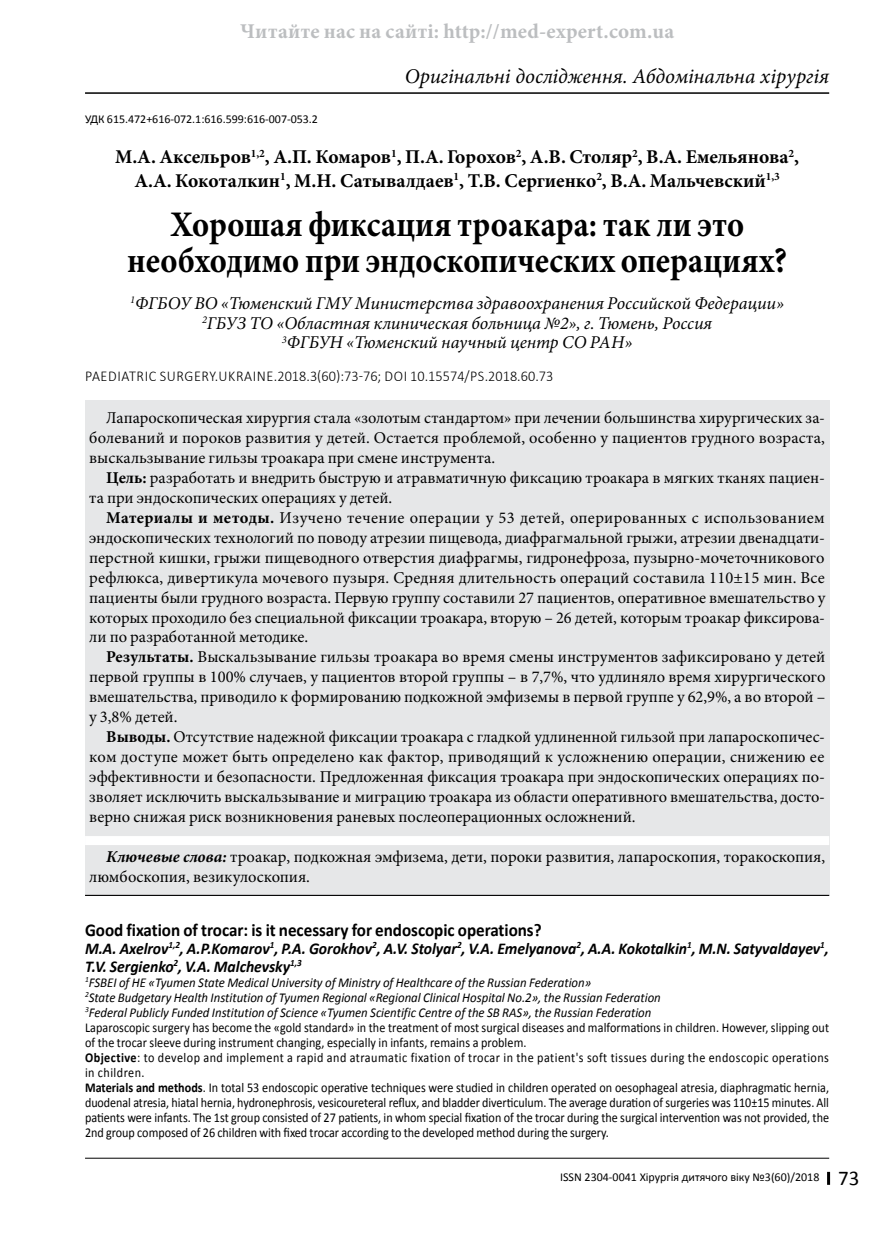
<style>
.page{position:relative;width:893px;height:1234px;background:#fff}
.page>*{position:absolute;margin:0;border:0;box-sizing:border-box;transform-origin:0 0}
.t1{font:700 36px/36px "Minion Pro";color:#000;text-align:center;scale:.9 1}
.t2{font:italic 21px "Minion Pro";color:#000}
.t3{font:700 21px "Minion Pro";letter-spacing:.01em;color:#bcbec0}
.t4{font:700 19.5px/23.4px "Minion Pro";color:#000;text-align:center}
.t5{font:italic 18px "Minion Pro";color:#000}
.t6{font:700 18px "Calibri";letter-spacing:-.005em;color:#000;scale:.95 1}
.t7{font:16.5px/20px "Minion Pro";color:#000;text-align:justify}
.t8{font:italic 700 16.5px/18px "Calibri";color:#000;scale:.95 1}
.t9{font:300 15px "Calibri";letter-spacing:.03em;color:#000;scale:.95 1}
.t10{font:13.5px/15px "Calibri";color:#000;scale:.9 1}
.t11{font:12px "Calibri";color:#000}
.s1{font-weight:700}
.s2{font-weight:700;font-style:italic}
.s3{font-style:italic}
.s4{font-size:21px}
</style>
<div class="page">
<hr style="left:85px;top:92px;width:744px;height:2px;background:#000">
<svg style="left:827px;top:1171px;width:3px;height:13px"></svg>
<hr style="left:85px;top:1157px;width:744px;height:1px;background:#000">
<div style="left:85px;top:400px;width:744px;height:495px;background:#e6e7e8"></div>
<div style="left:85px;top:835px;width:744px;height:9px;background:#fff"></div>
<hr style="left:85px;top:894px;width:744px;height:1px;background:#000">
<p class="t3" style="left:240px;top:16px;width:436px">Читайте нас на сайті: http://med-expert.com.ua</p>
<p class="t2" style="left:405px;top:62px;width:427px">Оригінальні дослідження. Абдомінальна хірургія</p>
<p class="t11" style="left:85px;top:112px;width:234px">УДК 615.472+616-072.1:616.599:616-007-053.2</p>
<p class="t4" style="left:115px;top:145px;width:686px">М.А. Аксельров<sup>1,2</sup>, А.П. Комаров<sup>1</sup>, П.А. Горохов<sup>2</sup>, А.В. Столяр<sup>2</sup>, В.А. Емельянова<sup>2</sup>,<br>А.А. Кокоталкин<sup>1</sup>, М.Н. Сатывалдаев<sup>1</sup>, Т.В. Сергиенко<sup>2</sup>, В.А. Мальчевский<sup>1,3</sup></p>
<h1 class="t1" style="left:127px;top:205px;width:735px">Хорошая фиксация троакара: так ли это необходимо при эндоскопических операциях?</h1>
<p class="t5" style="left:130px;top:290px;width:655px"><sup>1</sup>ФГБОУ ВО «Тюменский ГМУ Министерства здравоохранения Российской Федерации»</p>
<p class="t5" style="left:202px;top:310px;width:512px"><sup>2</sup>ГБУЗ ТО «Областная клиническая больница №2», г. Тюмень, Россия</p>
<p class="t5" style="left:282px;top:330px;width:321px"><sup>3</sup>ФГБУН «Тюменский научный центр СО РАН</p>
<p class="t5" style="left:624px;top:330px;width:10px">»</p>
<p class="t9" style="left:85px;top:366px;width:494px">PAEDIATRIC SURGERY.UKRAINE.2018.3(60):73-76; doi 10.15574/PS.2018.60.73</p>
<p class="t7" style="left:89px;top:407px;width:737px;text-indent:17px">Лапароскопическая хирургия стала «золотым стандартом» при лечении большинства хирургических за&shy;болеваний и пороков развития у детей. Остается проблемой, особенно у пациентов грудного возраста, выскальзывание гильзы троакара при смене инструмента.</p>
<p class="t7" style="left:89px;top:467px;width:737px;text-indent:17px"><span class="s1">Цель:</span> разработать и внедрить быструю и атравматичную фиксацию троакара в мягких тканях пациен&shy;та при эндоскопических операциях у детей.</p>
<p class="t7" style="left:89px;top:507px;width:738px;text-indent:17px"><span class="s1">Материалы и методы.</span> Изучено течение операции у 53 детей, оперированных с использованием эндоскопических технологий по поводу атрезии пищевода, диафрагмальной грыжи, атрезии двенадцати&shy;перстной кишки, грыжи пищеводного отверстия диафрагмы, гидронефроза, пузырно-мочеточникового рефлюкса, дивертикула мочевого пузыря. Средняя длительность операций составила 110±15 мин. Все пациенты были грудного возраста. Первую группу составили 27 пациентов, оперативное вмешательство у которых проходило без специальной фиксации троакара, вторую – 26 детей, которым троакар фиксирова&shy;ли по разработанной методике.</p>
<p class="t7" style="left:89px;top:647px;width:738px;text-indent:17px"><span class="s1">Результаты.</span> Выскальзывание гильзы троакара во время смены инструментов зафиксировано у детей первой группы в 100% случаев, у пациентов второй группы – в 7,7%, что удлиняло время хирургического вмешательства, приводило к формированию подкожной эмфиземы в первой группе у 62,9%, а во второй – у 3,8% детей.</p>
<p class="t7" style="left:89px;top:727px;width:737px;text-indent:17px"><span class="s1">Выводы.</span> Отсутствие надежной фиксации троакара с гладкой удлиненной гильзой при лапароскопичес&shy;ком доступе может быть определено как фактор, приводящий к усложнению операции, снижению ее эффективности и безопасности. Предложенная фиксация троакара при эндоскопических операциях по&shy;зволяет исключить выскальзывание и миграцию троакара из области оперативного вмешательства, досто&shy;верно снижая риск возникновения раневых послеоперационных осложнений.</p>
<p class="t7" style="left:89px;top:846px;width:737px;text-indent:17px"><span class="s2">Ключевые слова:</span> троакар, подкожная эмфизема, дети, пороки развития, лапароскопия, торакоскопия, люмбоскопия, везикулоскопия.</p>
<p class="t6" style="left:85px;top:917px;width:482px">Good fixation of trocar: is it necessary for endoscopic operations?</p>
<p class="t8" style="left:85px;top:938px;width:784px">M.A. Axelrov<sup>1,2</sup>, A.P.Komarov<sup>1</sup>, P.A. Gorokhov<sup>2</sup>, A.V. Stolyar<sup>2</sup>, V.A. Emelyanova<sup>2</sup>, A.A. Kokotalkin<sup>1</sup>, M.N. Satyvaldayev<sup>1</sup>,<br>Т.V. Sergienko<sup>2</sup>, V.A. Malchevsky<sup>1,3</sup></p>
<p class="t10" style="left:85px;top:974px;width:828px"><sup>1</sup><span class="s3">FSBEI of HE «Tyumen State Medical University of Ministry of Healthcare of the Russian Federation»<br></span><sup>2</sup><span class="s3">State Budgetary Health Institution of Tyumen Regional «Regional Clinical Hospital No.2», the Russian Federation<br></span><sup>3</sup><span class="s3">Federal Publicly Funded Institution of Science «Tyumen Scientific Centre of the SB RAS», the Russian Federation<br></span>Laparoscopic surgery has become the «gold standard» in the treatment of most surgical diseases and malformations in children. However, slipping out of the trocar sleeve during instrument changing, especially in infants, remains a problem.<br><span class="s1">Objective</span>: to develop and implement a rapid and atraumatic fixation of trocar in the patient's soft tissues during the endoscopic operations in children.<br><span class="s1">Materials and methods</span>. In total 53 endoscopic operative techniques were studied in children operated on oesophageal atresia, diaphragmatic hernia, duodenal atresia, hiatal hernia, hydronephrosis, vesicoureteral reflux, and bladder diverticulum. The average duration of surgeries was 110±15 minutes. All patients were infants. The 1st group consisted of 27 patients, in whom special fixation of the trocar during the surgical intervention was not provided, the 2nd group composed of 26 children with fixed trocar according to the developed method during the surgery.</p>
<p class="t11" style="left:560px;top:1168px;width:301px">ISSN 2304-0041 Хірургія дитячого віку №3(60)/2018 <span class="s4">73</span></p>
</div>
